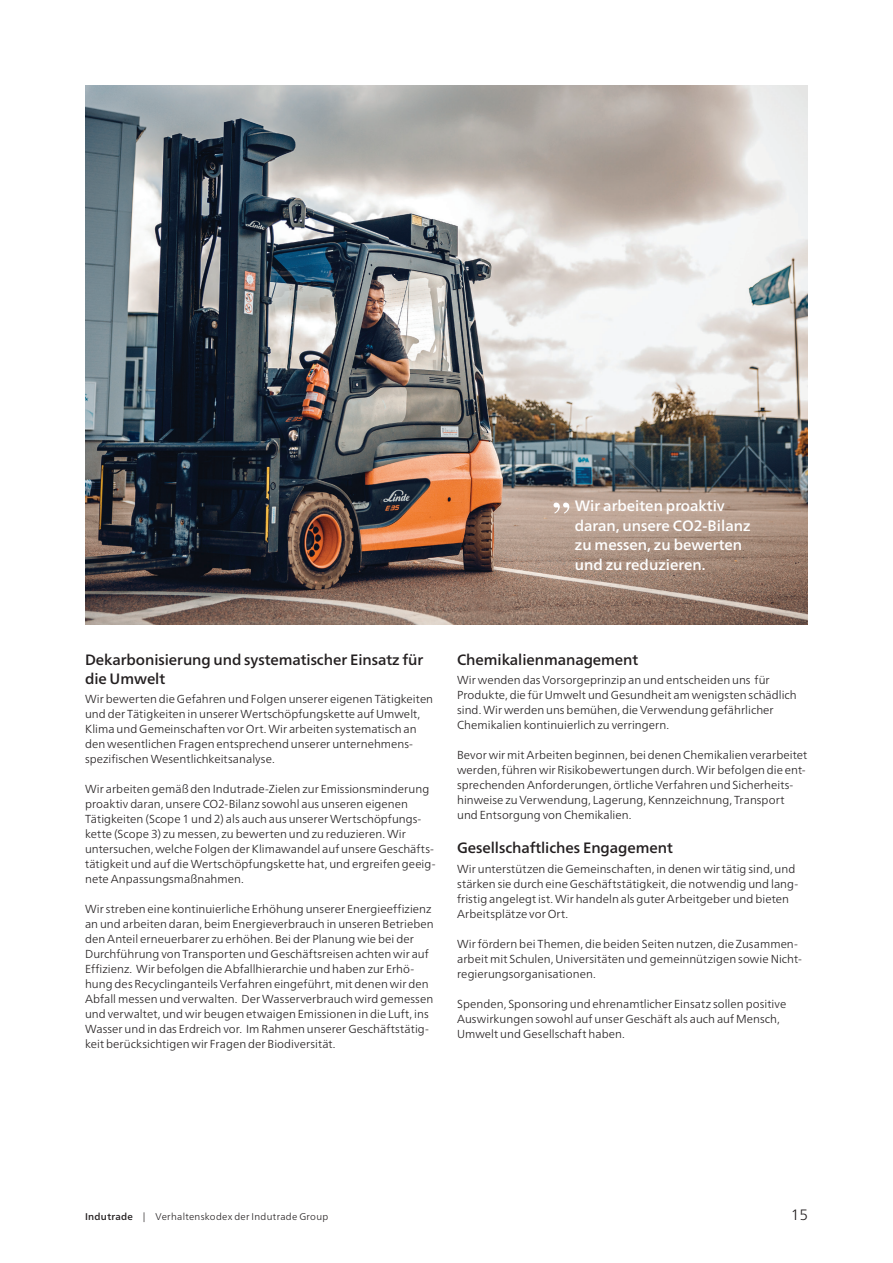
<style>
.page{position:relative;width:893px;height:1263px;background:#fff}
.page>*{position:absolute;margin:0;border:0;box-sizing:border-box;transform-origin:0 0}
.t1{font:500 15px/19.5px "Frutiger Neue LTW1 G";letter-spacing:-.005em;color:#231f20}
.t2{font:500 15px/19.5px "Frutiger Neue LTW1 G";color:#fff}
.t3{font:300 15px "Frutiger Neue LTW1 G";color:#231f20}
.t4{font:300 11.7px/15px "Frutiger Neue LTW1 G";letter-spacing:.005em;color:#231f20}
.t5{font:300 9.75px "Frutiger Neue LTW1 G";letter-spacing:.03em;color:#231f20}
.s1{font-weight:500}
</style>
<div class="page">
<img style="left:85px;top:85px;width:723px;height:539px">
<svg style="left:553px;top:503px;width:16px;height:10px"></svg>
<p class="t2" style="left:575px;top:496px;width:177px">Wir arbeiten proaktiv daran, unsere CO2-Bilanz zu messen, zu bewerten und zu reduzieren.</p>
<p class="t1" style="left:85px;top:649px;width:340px">Dekarbonisierung und systematischer Einsatz für die Umwelt</p>
<p class="t4" style="left:85px;top:692px;width:350px">Wir bewerten die Gefahren und Folgen unserer eigenen Tätigkeiten und der Tätigkeiten in unserer Wertschöpfungskette auf Umwelt, Klima und Gemeinschaften vor Ort. Wir arbeiten systematisch an den wesentlichen Fragen entsprechend unserer unternehmens&shy;spezifischen Wesentlichkeitsanalyse.</p>
<p class="t4" style="left:85px;top:782px;width:352px">Wir arbeiten gemäß den Indutrade-Zielen zur Emissionsminderung proaktiv daran, unsere CO2-Bilanz sowohl aus unseren eigenen Tätigkeiten (Scope 1 und 2) als auch aus unserer Wertschöpfungs&shy;kette (Scope 3) zu messen, zu bewerten und zu reduzieren. Wir untersuchen, welche Folgen der Klimawandel auf unsere Geschäfts&shy;tätigkeit und auf die Wertschöpfungskette hat, und ergreifen geeig&shy;nete Anpassungsmaßnahmen.</p>
<p class="t4" style="left:85px;top:902px;width:350px">Wir streben eine kontinuierliche Erhöhung unserer Energieeffizienz an und arbeiten daran, beim Energieverbrauch in unseren Betrieben den Anteil erneuerbarer zu erhöhen. Bei der Planung wie bei der Durchführung von Transporten und Geschäftsreisen achten wir auf Effizienz. Wir befolgen die Abfallhierarchie und haben zur Erhö&shy;hung des Recyclinganteils Verfahren eingeführt, mit denen wir den Abfall messen und verwalten. Der Wasserverbrauch wird gemessen und verwaltet, und wir beugen etwaigen Emissionen in die Luft, ins Wasser und in das Erdreich vor. Im Rahmen unserer Geschäftstätig&shy;keit berücksichtigen wir Fragen der Biodiversität.</p>
<p class="t1" style="left:457px;top:649px;width:183px">Chemikalienmanagement</p>
<p class="t4" style="left:457px;top:672px;width:341px">Wir wenden das Vorsorgeprinzip an und entscheiden uns für Produkte, die für Umwelt und Gesundheit am wenigsten schädlich sind. Wir werden uns bemühen, die Verwendung gefährlicher Chemikalien kontinuierlich zu verringern.</p>
<p class="t4" style="left:457px;top:747px;width:352px">Bevor wir mit Arbeiten beginnen, bei denen Chemikalien verarbeitet werden, führen wir Risikobewertungen durch. Wir befolgen die ent&shy;sprechenden Anforderungen, örtliche Verfahren und Sicherheits&shy;hinweise zu Verwendung, Lagerung, Kennzeichnung, Transport und Entsorgung von Chemikalien.</p>
<p class="t1" style="left:457px;top:838px;width:217px">Gesellschaftliches Engagement</p>
<p class="t4" style="left:457px;top:861px;width:343px">Wir unterstützen die Gemeinschaften, in denen wir tätig sind, und stärken sie durch eine Geschäftstätigkeit, die notwendig und lang&shy;fristig angelegt ist. Wir handeln als guter Arbeitgeber und bieten Arbeitsplätze vor Ort.</p>
<p class="t4" style="left:457px;top:936px;width:346px">Wir fördern bei Themen, die beiden Seiten nutzen, die Zusammen&shy;arbeit mit Schulen, Universitäten und gemeinnützigen sowie Nicht&shy;regierungsorganisationen.</p>
<p class="t4" style="left:457px;top:996px;width:331px">Spenden, Sponsoring und ehrenamtlicher Einsatz sollen positive<br>Auswirkungen sowohl auf unser Geschäft als auch auf Mensch,<br>Umwelt und Gesellschaft haben.</p>
<p class="t5" style="left:85px;top:1211px;width:245px"><span class="s1">Indutrade</span> | Verhaltenskodex der Indutrade Group</p>
<p class="t3" style="left:791px;top:1206px;width:19px">15</p>
</div>
